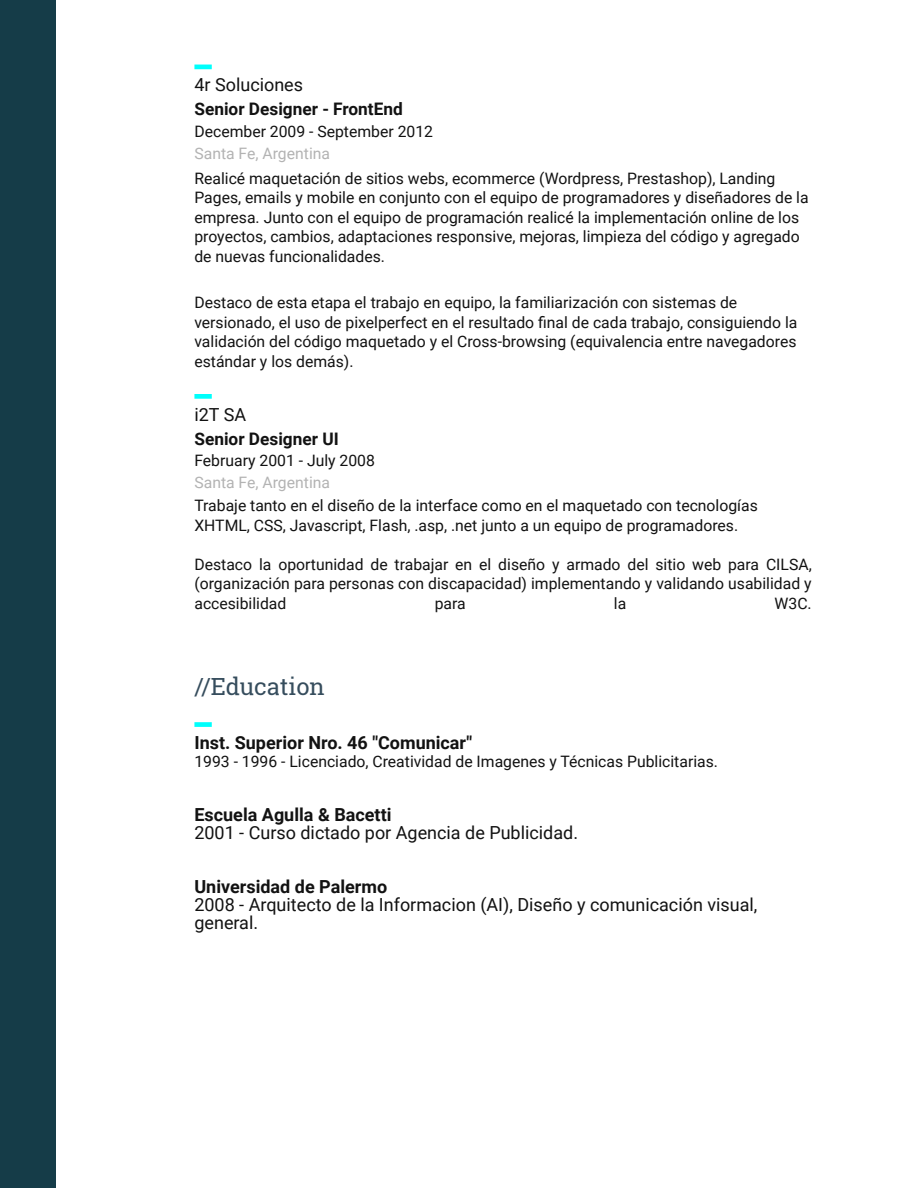
<style>
.page{position:relative;width:918px;height:1188px;background:#fff}
.page>*{position:absolute;margin:0;border:0;box-sizing:border-box;transform-origin:0 0}
.t1{font:23.7px "Roboto Slab";color:#364d5d}
.t2{font:18px/18px "Roboto";color:#121212}
.t3{font:700 18px "Roboto";color:#121212}
.t4{font:700 17.25px "Roboto";color:#121212}
.t5{font:15.75px/19.5px "Roboto";color:#121212}
.t6{font:15.75px "Roboto";color:#b3b3b3}
</style>
<div class="page">
<div style="left:1px;top:0;width:55px;height:1188px;background:#153c48"></div>
<hr style="left:194px;top:65px;width:18px;height:4px;background:#00fffc">
<div style="left:194px;top:394px;width:18px;height:5px;background:#00fffc"></div>
<div style="left:194px;top:722px;width:18px;height:5px;background:#00fffc"></div>
<p class="t2" style="left:194px;top:78px;width:110px">4r Soluciones</p>
<p class="t4" style="left:194px;top:102px;width:210px">Senior Designer - FrontEnd</p>
<p class="t5" style="left:194px;top:123px;width:240px">December 2009 - September 2012</p>
<p class="t6" style="left:194px;top:147px;width:137px">Santa Fe, Argentina</p>
<p class="t5" style="left:194px;top:170px;width:616px">Realicé maquetación de sitios webs, ecommerce (Wordpress, Prestashop), Landing Pages, emails y mobile en conjunto con el equipo de programadores y diseñadores de la empresa. Junto con el equipo de programación realicé la implementación online de los proyectos, cambios, adaptaciones responsive, mejoras, limpieza del código y agregado de nuevas funcionalidades.</p>
<p class="t5" style="left:194px;top:294px;width:605px">Destaco de esta etapa el trabajo en equipo, la familiarización con sistemas de versionado, el uso de pixelperfect en el resultado final de cada trabajo, consiguiendo la validación del código maquetado y el Cross-browsing (equivalencia entre navegadores estándar y los demás).</p>
<p class="t2" style="left:194px;top:407px;width:53px">i2T SA</p>
<p class="t4" style="left:194px;top:432px;width:146px">Senior Designer UI</p>
<p class="t5" style="left:194px;top:453px;width:182px">February 2001 - July 2008</p>
<p class="t6" style="left:194px;top:477px;width:137px">Santa Fe, Argentina</p>
<p class="t5" style="left:194px;top:498px;width:565px">Trabaje tanto en el diseño de la interface como en el maquetado con tecnologías<br>XHTML, CSS, Javascript, Flash, .asp, .net junto a un equipo de programadores.</p>
<p class="t5" style="left:194px;top:556px;width:619px;text-align:justify">Destaco la oportunidad de trabajar en el diseño y armado del sitio web para CILSA, (organización para personas con discapacidad) implementando y validando usabilidad y accesibilidad</p>
<p class="t5" style="left:435px;top:595px;width:32px">para</p>
<p class="t5" style="left:614px;top:595px;width:14px">la</p>
<p class="t5" style="left:775px;top:595px;width:39px">W3C.</p>
<h1 class="t1" style="left:194px;top:670px;width:132px">//Education</h1>
<p class="t3" style="left:194px;top:735px;width:279px">Inst. Superior Nro. 46 "Comunicar"</p>
<p class="t5" style="left:194px;top:753px;width:525px">1993 - 1996 - Licenciado, Creatividad de Imagenes y Técnicas Publicitarias.</p>
<p class="t3" style="left:194px;top:807px;width:199px">Escuela Agulla &amp; Bacetti</p>
<p class="t2" style="left:194px;top:825px;width:385px">2001 - Curso dictado por Agencia de Publicidad.</p>
<p class="t3" style="left:194px;top:879px;width:194px">Universidad de Palermo</p>
<p class="t2" style="left:194px;top:897px;width:564px">2008 - Arquitecto de la Informacion (AI), Diseño y comunicación visual, general.</p>
</div>
